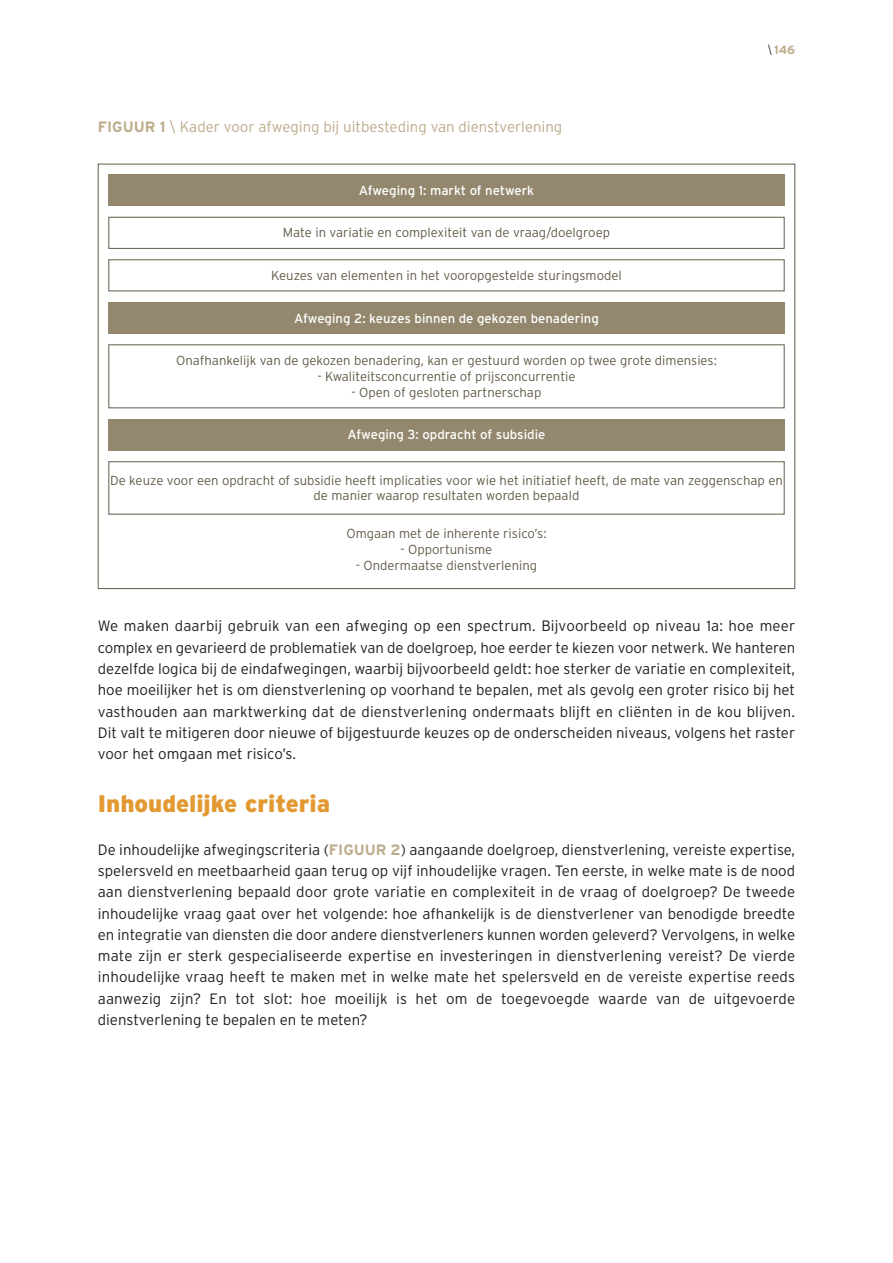
<style>
.page{position:relative;width:893px;height:1263px;background:#fff}
.page>*{position:absolute;margin:0;border:0;box-sizing:border-box;transform-origin:0 0}
.t1{font:900 24px "Interstate";color:#e39931}
.t2{font:300 15px/21.3px "Interstate";color:#231f20;text-align:justify}
.t3{font:300 15px "Interstate";color:#bdab8b}
.t4{font:300 13.2px/15.8px "Interstate";color:#635b49;text-align:center}
.t5{font:13.2px "Interstate";color:#fff}
.t6{font:700 12px "Interstate";color:#bdab8b}
.s1{font-weight:700}
.s2{font-family:"Interstate Condensed";font-weight:300;color:#231f20}
.s3{font-weight:700;color:#bdab8b}
</style>
<div class="page">
<div style="left:108px;top:174px;width:676px;height:32px;background:#93886e"></div>
<div style="left:108px;top:217px;width:676px;height:32px;border:1px solid #635b49"></div>
<div style="left:108px;top:259px;width:676px;height:32px;border:1px solid #635b49"></div>
<div style="left:108px;top:302px;width:676px;height:32px;background:#93886e"></div>
<div style="left:108px;top:344px;width:676px;height:64px;border:1px solid #635b49"></div>
<div style="left:108px;top:419px;width:676px;height:32px;background:#93886e"></div>
<div style="left:108px;top:461px;width:676px;height:53px;border:1px solid #635b49"></div>
<p class="t3" style="left:98px;top:121px;width:466px"><span class="s1">FIGUUR 1</span> \ Kader voor afweging bij uitbesteding van dienstverlening</p>
<p class="t6" style="left:768px;top:45px;width:29px"><span class="s2">\</span> 146</p>
<p class="t5" style="left:359px;top:185px;width:177px">Afweging 1: markt of netwerk</p>
<p class="t4" style="left:283px;top:226px;width:329px">Mate in variatie en complexiteit van de vraag/doelgroep</p>
<p class="t4" style="left:271px;top:269px;width:352px">Keuzes van elementen in het vooropgestelde sturingsmodel</p>
<p class="t5" style="left:294px;top:313px;width:306px">Afweging 2: keuzes binnen de gekozen benadering</p>
<p class="t4" style="left:176px;top:354px;width:542px">Onafhankelijk van de gekozen benadering, kan er gestuurd worden op twee grote dimensies:</p>
<p class="t4" style="left:317px;top:370px;width:260px">- Kwaliteitsconcurrentie of prijsconcurrentie</p>
<p class="t4" style="left:352px;top:385px;width:191px">- Open of gesloten partnerschap</p>
<p class="t5" style="left:348px;top:430px;width:199px">Afweging 3: opdracht of subsidie</p>
<p class="t4" style="left:110px;top:473px;width:674px">De keuze voor een opdracht of subsidie heeft implicaties voor wie het initiatief heeft, de mate van zeggenschap en de manier waarop resultaten worden bepaald</p>
<p class="t4" style="left:346px;top:527px;width:202px">Omgaan met de inherente risico’s:</p>
<p class="t4" style="left:401px;top:543px;width:93px">- Opportunisme</p>
<p class="t4" style="left:356px;top:558px;width:183px">- Ondermaatse dienstverlening</p>
<p class="t2" style="left:98px;top:617px;width:699px">We maken daarbij gebruik van een afweging op een spectrum. Bijvoorbeeld op niveau 1a: hoe meer complex en gevarieerd de problematiek van de doelgroep, hoe eerder te kiezen voor netwerk. We hanteren dezelfde logica bij de eindafwegingen, waarbij bijvoorbeeld geldt: hoe sterker de variatie en complexiteit, hoe moeilijker het is om dienstverlening op voorhand te bepalen, met als gevolg een groter risico bij het vasthouden aan marktwerking dat de dienstverlening ondermaats blijft en cliënten in de kou blijven.<br>Dit valt te mitigeren door nieuwe of bijgestuurde keuzes op de onderscheiden niveaus, volgens het raster voor het omgaan met risico’s.</p>
<p class="t1" style="left:98px;top:795px;width:234px">Inhoudelijke criteria</p>
<p class="t2" style="left:98px;top:840px;width:699px">De inhoudelijke afwegingscriteria (<span class="s3">FIGUUR 2</span>) aangaande doelgroep, dienstverlening, vereiste expertise, spelersveld en meetbaarheid gaan terug op vijf inhoudelijke vragen. Ten eerste, in welke mate is de nood aan dienstverlening bepaald door grote variatie en complexiteit in de vraag of doelgroep? De tweede inhoudelijke vraag gaat over het volgende: hoe afhankelijk is de dienstverlener van benodigde breedte en integratie van diensten die door andere dienstverleners kunnen worden geleverd? Vervolgens, in welke mate zijn er sterk gespecialiseerde expertise en investeringen in dienstverlening vereist? De vierde inhoudelijke vraag heeft te maken met in welke mate het spelersveld en de vereiste expertise reeds aanwezig zijn? En tot slot: hoe moeilijk is het om de toegevoegde waarde van de uitgevoerde dienstverlening te bepalen en te meten?</p>
</div>
